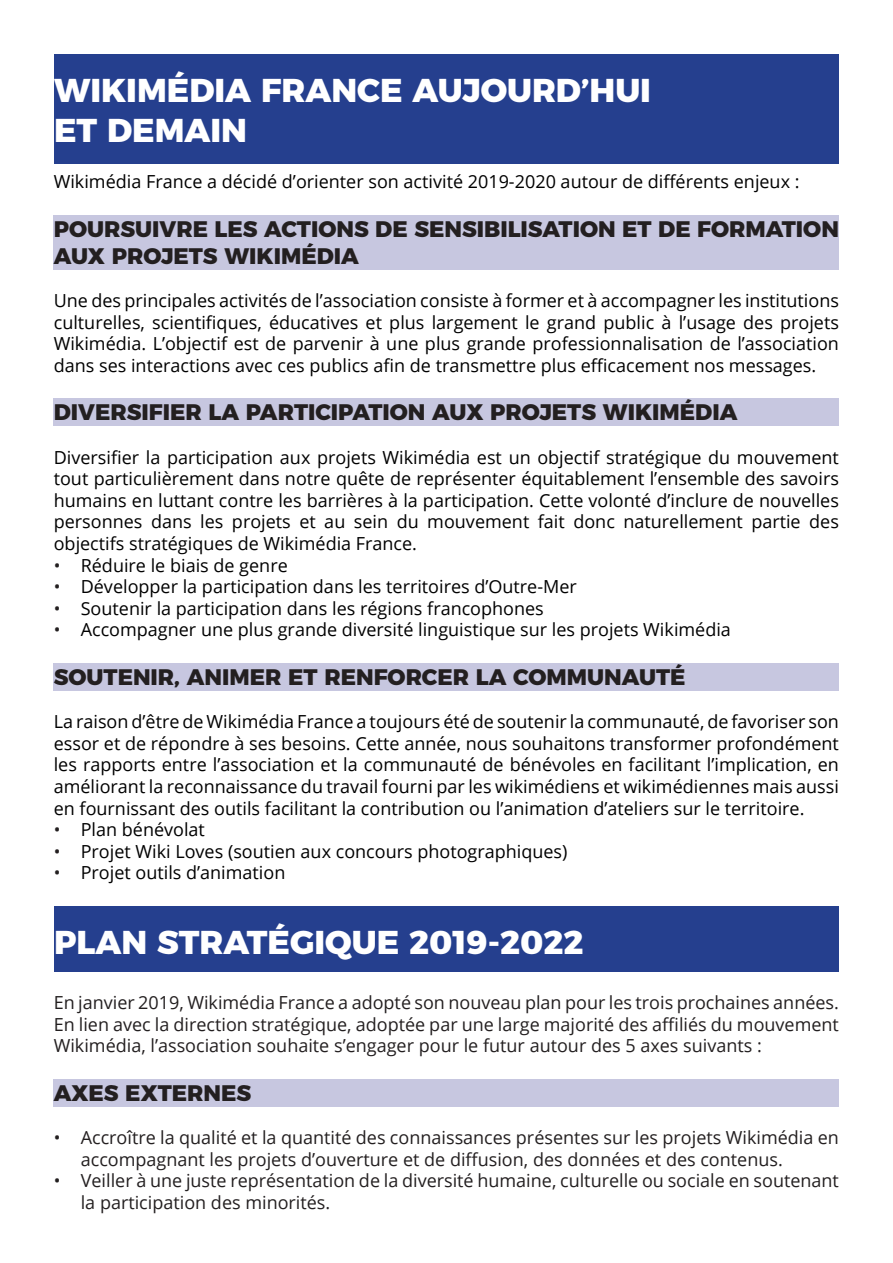
<style>
.page{position:relative;width:893px;height:1263px;background:#fff}
.page>*{position:absolute;margin:0;border:0;box-sizing:border-box;transform-origin:0 0}
.t1{font:800 33px "Montserrat";color:#fff}
.t2{font:800 22.5px/27px "Montserrat";color:#231f20}
.t3{font:18px/21.6px "Open Sans";color:#000;text-align:justify}
.t4{font:18px/21.6px "Open Sans";color:#231f20}
.s1{color:#231f20}
</style>
<div class="page">
<div style="left:54px;top:215px;width:785px;height:54px;background:#c7c7e0"></div>
<div style="left:54px;top:399px;width:785px;height:27px;background:#c7c7e0"></div>
<div style="left:54px;top:663px;width:785px;height:28px;background:#c7c7e0"></div>
<div style="left:54px;top:1079px;width:785px;height:27px;background:#c7c7e0"></div>
<div style="left:54px;top:54px;width:785px;height:110px;background:#253f8e"></div>
<div style="left:54px;top:906px;width:785px;height:66px;background:#253f8e"></div>
<p class="t1" style="left:54px;top:63px;width:598px">WIKIMÉDIA FRANCE AUJOURD’HUI</p>
<p class="t1" style="left:54px;top:103px;width:195px">ET DEMAIN</p>
<p class="t3" style="left:54px;top:170px;width:747px">Wikimédia France a décidé d’orienter son activité 2019-2020 autour de différents enjeux :</p>
<p class="t2" style="left:54px;top:213px;width:787px">POURSUIVRE LES ACTIONS DE SENSIBILISATION ET DE FORMATION<br>AUX PROJETS WIKIMÉDIA</p>
<p class="t3" style="left:54px;top:289px;width:787px">Une des principales activités de l’association consiste à former et à accompagner les institutions culturelles, scientifiques, éducatives et plus largement le grand public à l’usage des projets Wikimédia. L’objectif est de parvenir à une plus grande professionnalisation de l’association dans ses interactions avec ces publics afin de transmettre plus efficacement nos messages.</p>
<p class="t2" style="left:54px;top:397px;width:685px">DIVERSIFIER LA PARTICIPATION AUX PROJETS WIKIMÉDIA</p>
<p class="t3" style="left:54px;top:446px;width:787px">Diversifier la participation aux projets Wikimédia est un objectif stratégique du mouvement tout particulièrement dans notre quête de représenter équitablement l’ensemble des savoirs humains en luttant contre les barrières à la participation. Cette volonté d’inclure de nouvelles personnes dans les projets et au sein du mouvement fait donc naturellement partie des objectifs stratégiques de Wikimédia France.</p>
<p class="t3" style="left:54px;top:554px;width:236px"><span class="s1">•</span> Réduire le biais de genre</p>
<p class="t3" style="left:54px;top:575px;width:525px"><span class="s1">•</span> Développer la participation dans les territoires d’Outre-Mer</p>
<p class="t3" style="left:54px;top:597px;width:492px"><span class="s1">•</span> Soutenir la participation dans les régions francophones</p>
<p class="t3" style="left:54px;top:619px;width:679px"><span class="s1">•</span> Accompagner une plus grande diversité linguistique sur les projets Wikimédia</p>
<p class="t2" style="left:54px;top:662px;width:633px">SOUTENIR, ANIMER ET RENFORCER LA COMMUNAUTÉ</p>
<p class="t3" style="left:54px;top:710px;width:787px">La raison d’être de Wikimédia France a toujours été de soutenir la communauté, de favoriser son essor et de répondre à ses besoins. Cette année, nous souhaitons transformer profondément les rapports entre l’association et la communauté de bénévoles en facilitant l’implication, en améliorant la reconnaissance du travail fourni par les wikimédiens et wikimédiennes mais aussi en fournissant des outils facilitant la contribution ou l’animation d’ateliers sur le territoire.</p>
<p class="t3" style="left:54px;top:818px;width:153px"><span class="s1">•</span> Plan bénévolat</p>
<p class="t3" style="left:54px;top:840px;width:515px"><span class="s1">•</span> Projet Wiki Loves (soutien aux concours photographiques)</p>
<p class="t3" style="left:54px;top:862px;width:233px"><span class="s1">•</span> Projet outils d’animation</p>
<p class="t1" style="left:54px;top:914px;width:531px">PLAN STRATÉGIQUE 2019-2022</p>
<p class="t4" style="left:54px;top:991px;width:787px">En janvier 2019, Wikimédia France a adopté son nouveau plan pour les trois prochaines années.</p>
<p class="t4" style="left:54px;top:1013px;width:787px">En lien avec la direction stratégique, adoptée par une large majorité des affiliés du mouvement<br>Wikimédia, l’association souhaite s’engager pour le futur autour des 5 axes suivants :</p>
<p class="t2" style="left:54px;top:1077px;width:199px">AXES EXTERNES</p>
<p class="t4" style="left:81px;top:1126px;width:760px;text-indent:-27px">• Accroître la qualité et la quantité des connaissances présentes sur les projets Wikimédia en accompagnant les projets d’ouverture et de diffusion, des données et des contenus.</p>
<p class="t4" style="left:81px;top:1169px;width:760px;text-indent:-27px">• Veiller à une juste représentation de la diversité humaine, culturelle ou sociale en soutenant la participation des minorités.</p>
</div>
